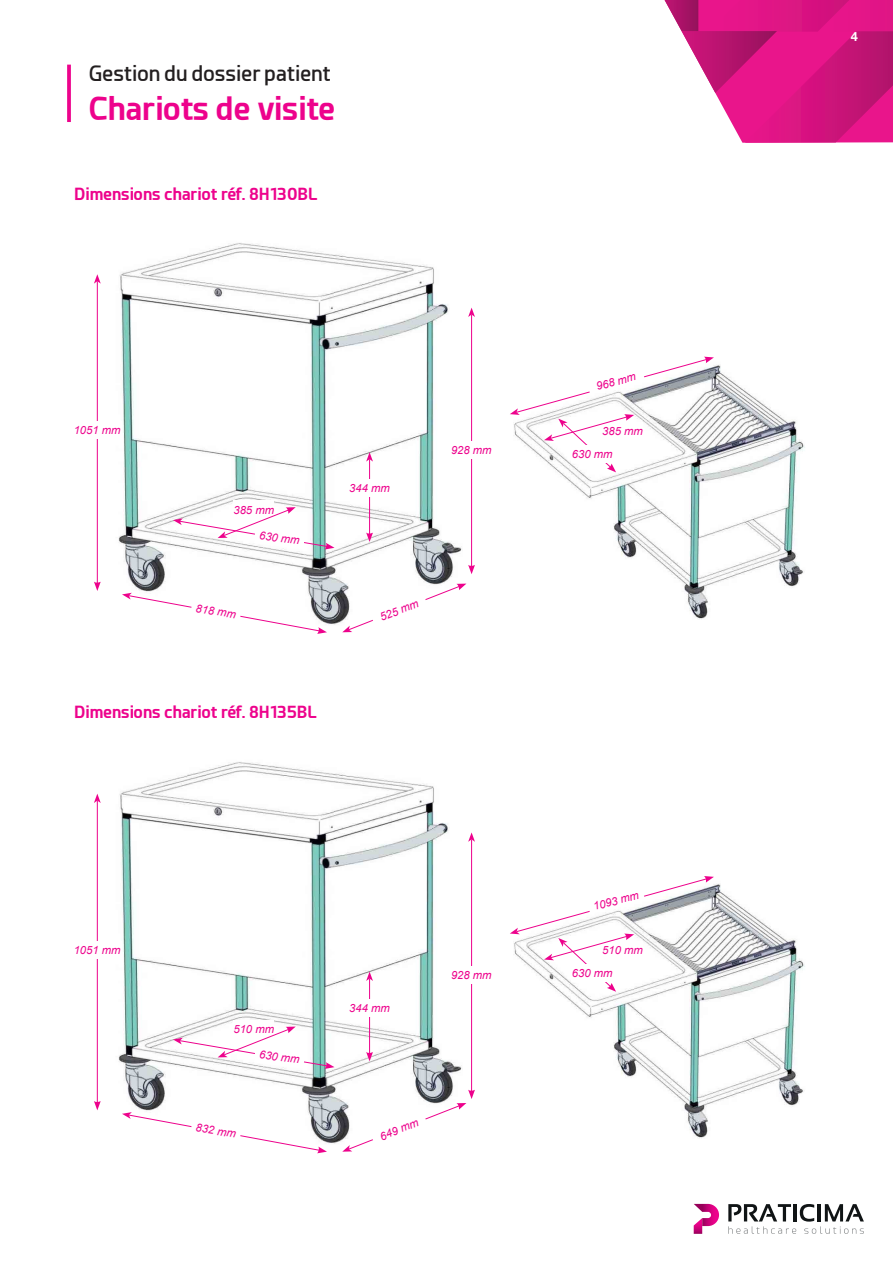
<style>
.page{position:relative;width:893px;height:1263px;background:#fff}
.page>*{position:absolute;margin:0;border:0;box-sizing:border-box;transform-origin:0 0}
.Titre_1{font:700 31.5px "Esphimere";color:#ed028c}
.Titre_2{font:600 21px "Esphimere";color:#231f20}
.Titre_1_page_2{font:700 16.5px "Esphimere";color:#ed028c}
.t1{font:700 12.75px "Helvetica Neue LT Std";color:#fff}
.Titre_colonne_TABLEA{font:italic 11.25px "Arial";color:#ed028c}
</style>
<div class="page">
<svg style="left:664px;top:0;width:229px;height:143px"></svg>
<svg style="left:728px;top:1204px;width:136px;height:30px"></svg>
<svg style="left:694px;top:1204px;width:25px;height:30px"></svg>
<svg style="left:67px;top:65px;width:4px;height:57px"></svg>
<img style="left:118px;top:762px;width:687px;height:382px">
<hr style="left:97px;top:801px;width:1px;height:302px;background:#ed028c">
<svg style="left:94px;top:1101px;width:7px;height:9px"></svg>
<svg style="left:94px;top:794px;width:7px;height:9px"></svg>
<hr style="left:369px;top:978px;width:1px;height:76px;background:#ed028c">
<svg style="left:366px;top:1052px;width:7px;height:9px"></svg>
<svg style="left:366px;top:971px;width:7px;height:10px"></svg>
<div style="left:72px;top:941px;width:50px;height:17px;background:#fff"></div>
<div style="left:233px;top:1020px;width:41px;height:18px;background:#fff"></div>
<div style="left:345px;top:999px;width:49px;height:17px;background:#fff"></div>
<svg style="left:122px;top:1112px;width:205px;height:41px"></svg>
<svg style="left:173px;top:1026px;width:161px;height:43px"></svg>
<svg style="left:510px;top:876px;width:204px;height:116px"></svg>
<hr style="left:471px;top:839px;width:1px;height:253px;background:#ed028c">
<svg style="left:342px;top:1090px;width:133px;height:62px"></svg>
<svg style="left:468px;top:832px;width:7px;height:10px"></svg>
<div style="left:446px;top:966px;width:50px;height:17px;background:#fff"></div>
<img style="left:118px;top:243px;width:687px;height:382px">
<hr style="left:97px;top:281px;width:1px;height:303px;background:#ed028c">
<svg style="left:94px;top:582px;width:7px;height:9px"></svg>
<svg style="left:94px;top:274px;width:7px;height:10px"></svg>
<hr style="left:369px;top:459px;width:1px;height:76px;background:#ed028c">
<svg style="left:366px;top:533px;width:7px;height:9px"></svg>
<svg style="left:366px;top:452px;width:7px;height:10px"></svg>
<div style="left:72px;top:421px;width:50px;height:18px;background:#fff"></div>
<div style="left:233px;top:500px;width:41px;height:18px;background:#fff"></div>
<div style="left:345px;top:479px;width:49px;height:18px;background:#fff"></div>
<svg style="left:122px;top:593px;width:205px;height:41px"></svg>
<svg style="left:173px;top:507px;width:161px;height:42px"></svg>
<svg style="left:342px;top:584px;width:124px;height:48px"></svg>
<svg style="left:510px;top:357px;width:204px;height:115px"></svg>
<hr style="left:471px;top:315px;width:1px;height:252px;background:#ed028c">
<svg style="left:468px;top:565px;width:7px;height:9px"></svg>
<svg style="left:468px;top:308px;width:7px;height:9px"></svg>
<div style="left:446px;top:441px;width:50px;height:18px;background:#fff"></div>
<p class="Titre_2" style="left:89px;top:61px;width:243px">Gestion du dossier patient</p>
<p class="Titre_1" style="left:89px;top:89px;width:248px">Chariots de visite</p>
<p class="Titre_1_page_2" style="left:74px;top:184px;width:245px">Dimensions chariot réf. 8H130BL</p>
<p class="Titre_colonne_TABLEA" style="left:74px;top:423px;width:48px">1051 mm</p>
<p class="Titre_colonne_TABLEA" style="left:233px;top:502px;width:42px">385 mm</p>
<p class="Titre_colonne_TABLEA" style="left:260px;top:528px;width:42px;rotate:7deg">630 mm</p>
<p class="Titre_colonne_TABLEA" style="left:197px;top:601px;width:42px;rotate:9deg">818 mm</p>
<p class="Titre_colonne_TABLEA" style="left:349px;top:481px;width:42px">344 mm</p>
<p class="Titre_colonne_TABLEA" style="left:451px;top:443px;width:42px">928 mm</p>
<p class="Titre_colonne_TABLEA" style="left:378px;top:611px;width:42px;rotate:-22deg">525 mm</p>
<p class="Titre_1_page_2" style="left:74px;top:701px;width:244px">Dimensions chariot réf. 8H135BL</p>
<p class="Titre_colonne_TABLEA" style="left:74px;top:942px;width:48px">1051 mm</p>
<p class="Titre_colonne_TABLEA" style="left:233px;top:1022px;width:42px">510 mm</p>
<p class="Titre_colonne_TABLEA" style="left:260px;top:1047px;width:42px;rotate:7deg">630 mm</p>
<p class="Titre_colonne_TABLEA" style="left:197px;top:1120px;width:42px;rotate:9deg">832 mm</p>
<p class="Titre_colonne_TABLEA" style="left:349px;top:1000px;width:42px">344 mm</p>
<p class="Titre_colonne_TABLEA" style="left:451px;top:967px;width:42px">928 mm</p>
<p class="Titre_colonne_TABLEA" style="left:378px;top:1130px;width:42px;rotate:-22deg">649 mm</p>
<p class="Titre_colonne_TABLEA" style="left:594px;top:379px;width:42px;rotate:-15deg">968 mm</p>
<p class="Titre_colonne_TABLEA" style="left:602px;top:424px;width:42px">385 mm</p>
<p class="Titre_colonne_TABLEA" style="left:572px;top:446px;width:42px">630 mm</p>
<p class="Titre_colonne_TABLEA" style="left:591px;top:899px;width:48px;rotate:-15deg">1093 mm</p>
<p class="Titre_colonne_TABLEA" style="left:602px;top:943px;width:42px">510 mm</p>
<p class="Titre_colonne_TABLEA" style="left:572px;top:966px;width:42px">630 mm</p>
<p class="t1" style="left:851px;top:29px;width:9px">4</p>
</div>
